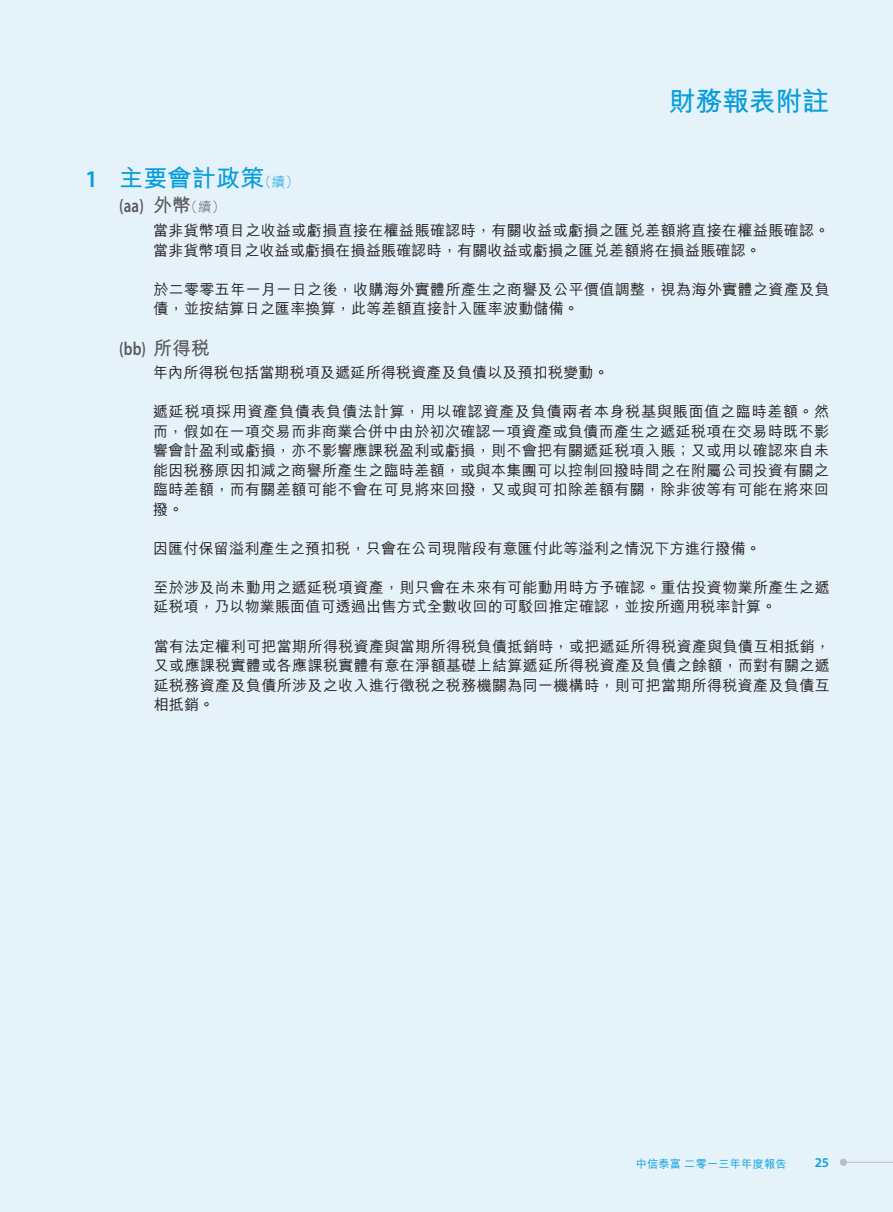
<style>
.page{position:relative;width:893px;height:1212px;background:#e6f2fa}
.page>*{position:absolute;margin:0;border:0;box-sizing:border-box;transform-origin:0 0}
.t1{font:700 27px "M Hei HK";letter-spacing:-.015em;color:#069ddc}
.t2{font:700 24px "M Hei HK";letter-spacing:.01em;color:#069ddc}
.t3{font:600 18.75px "Myriad Pro";color:#57585a;scale:.8 1}
.t4{font:500 15px/19.5px "M Hei HK";letter-spacing:.025em;color:#231f20}
.t5{font:600 13.5px "Myriad Pro";color:#069ddc}
.t6{font:500 11.25px "M Hei HK";letter-spacing:.015em;color:#069ddc}
.s1{font-family:"Myriad Pro";font-weight:600}
.s2{font-weight:300;font-size:13.5px}
.s3{font-family:"M Hei HK";font-weight:700}
.s4{font-family:"M Hei HK";font-weight:300;font-size:13.5px}
</style>
<div class="page">
<hr style="left:842px;top:1162px;width:51px;height:1px;background:#bcbdc0">
<div style="left:840px;top:1158px;width:7px;height:8px;background:#bcbdc0;border-radius:50%"></div>
<h1 class="t1" style="left:669px;top:82px;width:162px">財務報表附註</h1>
<p class="t2" style="left:85px;top:161px;width:216px"><span class="s1">1</span> 主要會計政策<span class="s2">（續）</span></p>
<p class="t3" style="left:119px;top:196px;width:134px">(aa) <span class="s3">外幣</span><span class="s4">（續）</span></p>
<p class="t4" style="left:153px;top:220px;width:678px">當非貨幣項目之收益或虧損直接在權益賬確認時，有關收益或虧損之匯兌差額將直接在權益賬確認。當非貨幣項目之收益或虧損在損益賬確認時，有關收益或虧損之匯兌差額將在損益賬確認。</p>
<p class="t4" style="left:153px;top:278px;width:678px">於二零零五年一月一日之後，收購海外實體所產生之商譽及公平價值調整，視為海外實體之資產及負債，並按結算日之匯率換算，此等差額直接計入匯率波動儲備。</p>
<p class="t3" style="left:119px;top:338px;width:115px">(bb) <span class="s3">所得稅</span></p>
<p class="t4" style="left:153px;top:362px;width:457px">年內所得稅包括當期稅項及遞延所得稅資產及負債以及預扣稅變動。</p>
<p class="t4" style="left:153px;top:401px;width:678px;text-align:justify">遞延稅項採用資產負債表負債法計算，用以確認資產及負債兩者本身稅基與賬面值之臨時差額。然而，假如在一項交易而非商業合併中由於初次確認一項資產或負債而產生之遞延稅項在交易時既不影響會計盈利或虧損，亦不影響應課稅盈利或虧損，則不會把有關遞延稅項入賬；又或用以確認來自未能因稅務原因扣減之商譽所產生之臨時差額，或與本集團可以控制回撥時間之在附屬公司投資有關之臨時差額，而有關差額可能不會在可見將來回撥，又或與可扣除差額有關，除非彼等有可能在將來回撥。</p>
<p class="t4" style="left:153px;top:538px;width:609px">因匯付保留溢利產生之預扣稅，只會在公司現階段有意匯付此等溢利之情況下方進行撥備。</p>
<p class="t4" style="left:153px;top:577px;width:678px">至於涉及尚未動用之遞延稅項資產，則只會在未來有可能動用時方予確認。重估投資物業所產生之遞延稅項，乃以物業賬面值可透過出售方式全數收回的可駁回推定確認，並按所適用稅率計算。</p>
<p class="t4" style="left:154px;top:635px;width:678px;text-align:justify">當有法定權利可把當期所得稅資產與當期所得稅負債抵銷時，或把遞延所得稅資產與負債互相抵銷，又或應課稅實體或各應課稅實體有意在淨額基礎上結算遞延所得稅資產及負債之餘額，而對有關之遞延稅務資產及負債所涉及之收入進行徵稅之稅務機關為同一機構時，則可把當期所得稅資產及負債互相抵銷。</p>
<p class="t6" style="left:636px;top:1155px;width:153px">中信泰富二零一三年年度報告</p>
<p class="t5" style="left:815px;top:1155px;width:16px">25</p>
</div>
